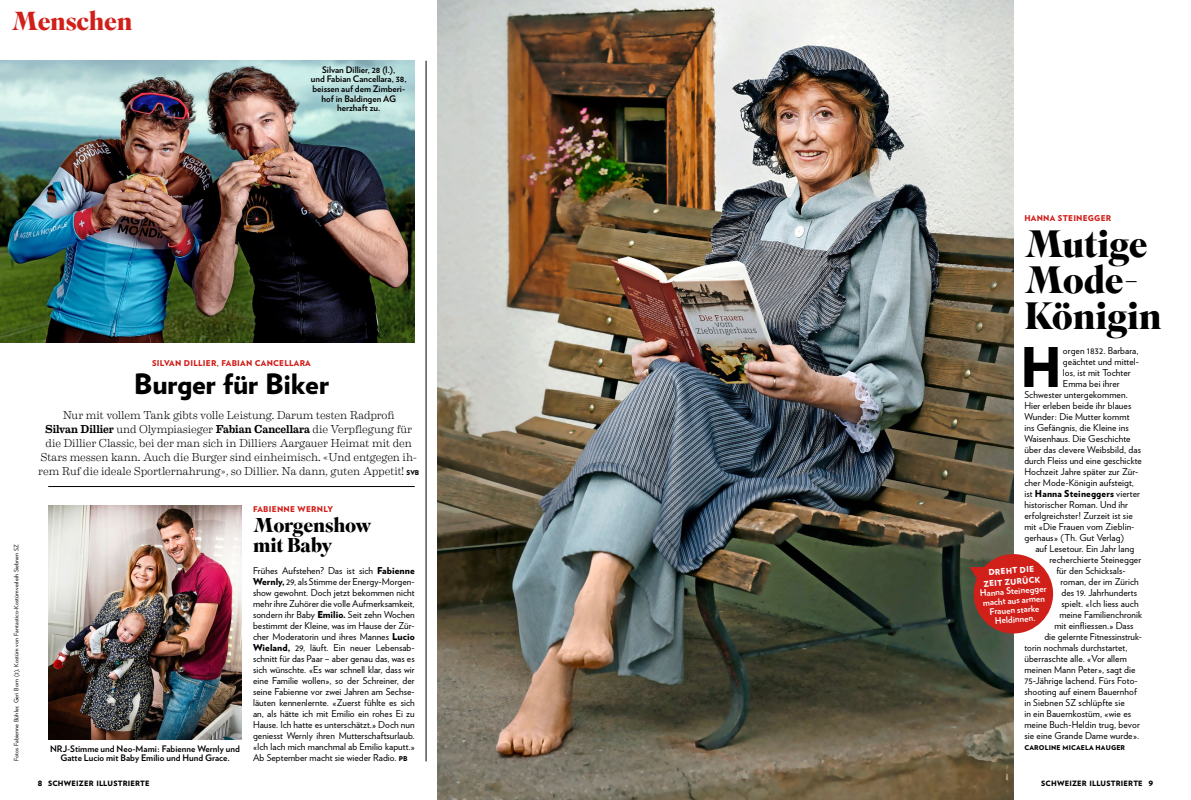
<style>
.page{position:relative;width:1191px;height:800px;background:#fff}
.page>*{position:absolute;margin:0;border:0;box-sizing:border-box;transform-origin:0 0}
._516___LT_VBook_FS_I{font:900 54.5px "Verlag";color:#000}
._200_TitSup_38_x04_S{font:700 38px/36px "Superior Title";letter-spacing:-.01em;color:#000}
._100_Vorzeile_8pt_ro{font:900 28px "Verlag";letter-spacing:-.01em;color:#000}
.t1{font:700 26px "Superior Title";letter-spacing:-.01em;color:#d11f1a}
._200_TitSup_20_x04_S{font:700 20px/20px "Superior Title";letter-spacing:-.01em;color:#000}
._910_Box_Txt_Eames_1{font:300 11.5px/14px "Eames Century Modern";letter-spacing:-.015em;color:#000;text-align:center}
._516___LT_VBook_FS_I-2{font:9.5px "Verlag";letter-spacing:.01em;color:#000}
._510_LT_VBook_BS_x08{font:9.5px/11px "Verlag";letter-spacing:.005em;color:#000;text-align:justify}
._516___LT_VBook_FS_I-3{font:900 9.5px "Verlag";letter-spacing:.02em;color:#000}
._850___Legi_9_VBold{font:700 9px/9.5px "Verlag";color:#000;text-align:center}
._850___Legi_9_VBold-2{font:700 9px/9.5px "Verlag";color:#fff;text-align:center}
._100_Vorzeile_8pt_ro-2{font:900 8px "Verlag";letter-spacing:.03em;color:#d11f1a}
._850___Legi_9_VBold-3{font:900 8px/11px "Verlag";color:#fff;text-align:center}
.t2{font:900 7.3px "Verlag";letter-spacing:.025em;color:#000}
._516___LT_VBook_FS_I-4{font:900 6.7px "Verlag";letter-spacing:.03em;color:#000}
._400_Fotobyline_x12{font:6px "Verlag";letter-spacing:.025em;color:#000}
.s1{font-weight:500}
.s2{font-family:"Verlag";font-weight:900;font-size:6.7px}
.s3{font-weight:900}
.s4{font-weight:900;font-size:6.7px}
.s5{font-weight:400}
</style>
<div class="page">
<img style="left:437px;top:0;width:576px;height:799px">
<img style="left:0;top:61px;width:415px;height:282px">
<img style="left:48px;top:505px;width:194px;height:234px">
<svg style="left:969px;top:554px;width:84px;height:79px;background:#c13d36"></svg>
<hr style="left:426px;top:61px;width:1px;height:700px;background:#000">
<hr style="left:48px;top:486px;width:367px;height:1px;background:#000">
<p class="t1" style="left:11px;top:4px;width:123px">Menschen</p>
<p class="_850___Legi_9_VBold" style="left:311px;top:64px;width:97px">Silvan Dillier, 28 (l.),<br>und Fabian Cancellara, 38, beissen auf dem Zimberi&shy;hof in Baldingen AG herzhaft zu.</p>
<p class="_400_Fotobyline_x12" style="left:12px;top:761px;width:219px;rotate:-90deg">Fotos Fabienne Bühler, Geri Born (2), Kostüm von Fantastico-Kostümverleih Siebnen SZ</p>
<p class="_100_Vorzeile_8pt_ro-2" style="left:152px;top:356px;width:160px">SILVAN DILLIER, FABIAN CANCELLARA</p>
<p class="_100_Vorzeile_8pt_ro" style="left:134px;top:360px;width:197px">Burger für Biker</p>
<p class="_910_Box_Txt_Eames_1" style="left:38px;top:407px;width:382px">Nur mit vollem Tank gibts volle Leistung. Darum testen Radprofi<br><span class="s1">Silvan Dillier</span> und Olympiasieger <span class="s1">Fabian Cancellara</span> die Verpflegung für die Dillier Classic, bei der man sich in Dilliers Aargauer Heimat mit den Stars messen kann. Auch die Burger sind einheimisch. «Und entgegen ih&shy;rem Ruf die ideale Sportlernahrung», so Dillier. Na dann, guten Appetit! <span class="s2">SVB</span></p>
<p class="_850___Legi_9_VBold" style="left:50px;top:743px;width:191px">NRJ-Stimme und Neo-Mami: Fabienne Wernly und<br>Gatte Lucio mit Baby Emilio und Hund Grace.</p>
<p class="_100_Vorzeile_8pt_ro-2" style="left:253px;top:502px;width:81px">FABIENNE WERNLY</p>
<p class="_200_TitSup_20_x04_S" style="left:253px;top:515px;width:120px">Morgenshow mit Baby</p>
<p class="_510_LT_VBook_BS_x08" style="left:253px;top:564px;width:163px">Frühes Aufstehen? Das ist sich <span class="s3">Fabienne Wernly,</span> 29, als Stimme der Energy-Morgen&shy;show gewohnt. Doch jetzt bekommen nicht mehr ihre Zuhörer die volle Aufmerksamkeit, sondern ihr Baby <span class="s3">Emilio.</span> Seit zehn Wochen bestimmt der Kleine, was im Hause der Zür&shy;cher Moderatorin und ihres Mannes <span class="s3">Lucio Wieland,</span> 29, läuft. Ein neuer Lebensab&shy;schnitt für das Paar – aber genau das, was es sich wünschte. «Es war schnell klar, dass wir eine Familie wollen», so der Schreiner, der seine Fabienne vor zwei Jahren am Sechse&shy;läuten kennenlernte. «Zuerst fühlte es sich an, als hätte ich mit Emilio ein rohes Ei zu Hause. Ich hatte es unterschätzt.» Doch nun geniesst Wernly ihren Mutterschaftsurlaub. «Ich lach mich manchmal ab Emilio kaputt.» Ab September macht sie wieder Radio. <span class="s4">PB</span></p>
<p class="_100_Vorzeile_8pt_ro-2" style="left:1024px;top:211px;width:88px">HANNA STEINEGGER</p>
<p class="_200_TitSup_38_x04_S" style="left:1024px;top:227px;width:125px">Mutige<br>Mode-</p>
<p class="_200_TitSup_38_x04_S" style="left:1024px;top:299px;width:139px">Königin</p>
<p class="_516___LT_VBook_FS_I" style="left:1020px;top:322px;width:43px">H</p>
<p class="_516___LT_VBook_FS_I-2" style="left:1063px;top:343px;width:77px">orgen 1832. Barbara,</p>
<p class="_516___LT_VBook_FS_I-2" style="left:1063px;top:354px;width:78px">geächtet und mittel-</p>
<p class="_516___LT_VBook_FS_I-2" style="left:1063px;top:365px;width:69px">los, ist mit Tochter</p>
<p class="_516___LT_VBook_FS_I-2" style="left:1063px;top:376px;width:58px">Emma bei ihrer</p>
<p class="_516___LT_VBook_FS_I-2" style="left:1024px;top:387px;width:105px">Schwester untergekommen.</p>
<p class="_516___LT_VBook_FS_I-2" style="left:1024px;top:398px;width:108px">Hier erleben beide ihr blaues</p>
<p class="_516___LT_VBook_FS_I-2" style="left:1024px;top:409px;width:107px">Wunder: Die Mutter kommt</p>
<p class="_516___LT_VBook_FS_I-2" style="left:1024px;top:420px;width:106px">ins Gefängnis, die Kleine ins</p>
<p class="_516___LT_VBook_FS_I-2" style="left:1024px;top:431px;width:108px">Waisenhaus. Die Geschichte</p>
<p class="_516___LT_VBook_FS_I-2" style="left:1024px;top:442px;width:118px">über das clevere Weibsbild, das</p>
<p class="_516___LT_VBook_FS_I-2" style="left:1024px;top:453px;width:119px">durch Fleiss und eine geschickte</p>
<p class="_516___LT_VBook_FS_I-2" style="left:1024px;top:464px;width:116px">Hochzeit Jahre später zur Zür-</p>
<p class="_516___LT_VBook_FS_I-2" style="left:1024px;top:475px;width:111px">cher Mode-Königin aufsteigt,</p>
<p class="_516___LT_VBook_FS_I-3" style="left:1024px;top:485px;width:117px"><span class="s5">ist</span> Hanna Steineggers <span class="s5">vierter</span></p>
<p class="_516___LT_VBook_FS_I-2" style="left:1024px;top:497px;width:105px">historischer Roman. Und ihr</p>
<p class="_516___LT_VBook_FS_I-2" style="left:1024px;top:508px;width:110px">erfolgreichster! Zurzeit ist sie</p>
<p class="_516___LT_VBook_FS_I-2" style="left:1024px;top:519px;width:112px">mit «Die Frauen vom Zieblin-</p>
<p class="_516___LT_VBook_FS_I-2" style="left:1024px;top:530px;width:101px">gerhaus» (Th. Gut Verlag)</p>
<p class="_516___LT_VBook_FS_I-2" style="left:1035px;top:541px;width:100px">auf Lesetour. Ein Jahr lang</p>
<p class="_516___LT_VBook_FS_I-2" style="left:1049px;top:552px;width:93px">recherchierte Steinegger</p>
<p class="_516___LT_VBook_FS_I-2" style="left:1056px;top:563px;width:70px">für den Schicksals-</p>
<p class="_516___LT_VBook_FS_I-2" style="left:1060px;top:574px;width:80px">roman, der im Zürich</p>
<p class="_516___LT_VBook_FS_I-2" style="left:1061px;top:585px;width:77px">des 19. Jahrhunderts</p>
<p class="_516___LT_VBook_FS_I-2" style="left:1061px;top:596px;width:79px">spielt. «Ich liess auch</p>
<p class="_516___LT_VBook_FS_I-2" style="left:1059px;top:607px;width:84px">meine Familienchronik</p>
<p class="_516___LT_VBook_FS_I-2" style="left:1054px;top:618px;width:81px">mit einfliessen.» Dass</p>
<p class="_516___LT_VBook_FS_I-2" style="left:1044px;top:629px;width:99px">die gelernte Fitnessinstruk-</p>
<p class="_516___LT_VBook_FS_I-2" style="left:1024px;top:640px;width:105px">torin nochmals durchstartet,</p>
<p class="_516___LT_VBook_FS_I-2" style="left:1024px;top:651px;width:104px">überraschte alle. «Vor allem</p>
<p class="_516___LT_VBook_FS_I-2" style="left:1024px;top:662px;width:113px">meinen Mann Peter», sagt die</p>
<p class="_516___LT_VBook_FS_I-2" style="left:1024px;top:673px;width:114px">75-Jährige lachend. Fürs Foto-</p>
<p class="_516___LT_VBook_FS_I-2" style="left:1024px;top:684px;width:114px">shooting auf einem Bauernhof</p>
<p class="_516___LT_VBook_FS_I-2" style="left:1024px;top:695px;width:102px">in Siebnen SZ schlüpfte sie</p>
<p class="_516___LT_VBook_FS_I-2" style="left:1024px;top:706px;width:108px">in ein Bauernkostüm, «wie es</p>
<p class="_516___LT_VBook_FS_I-2" style="left:1024px;top:717px;width:117px">meine Buch-Heldin trug, bevor</p>
<p class="_516___LT_VBook_FS_I-2" style="left:1024px;top:728px;width:116px">sie eine Grande Dame wurde».</p>
<p class="_516___LT_VBook_FS_I-4" style="left:1024px;top:742px;width:102px">CAROLINE MICAELA HAUGER</p>
<p class="_850___Legi_9_VBold-3" style="left:982px;top:566px;width:59px;rotate:-4deg">DREHT DIE<br>ZEIT ZURÜCK</p>
<p class="_850___Legi_9_VBold-2" style="left:979px;top:587px;width:68px;rotate:-4deg">Hanna Steinegger macht aus armen<br>Frauen starke<br>Heldinnen.</p>
<p class="t2" style="left:38px;top:777px;width:6px">8</p>
<p class="t2" style="left:48px;top:777px;width:103px">SCHWEIZER ILLUSTRIERTE</p>
<p class="t2" style="left:1041px;top:777px;width:103px">SCHWEIZER ILLUSTRIERTE</p>
<p class="t2" style="left:1148px;top:777px;width:6px">9</p>
</div>
